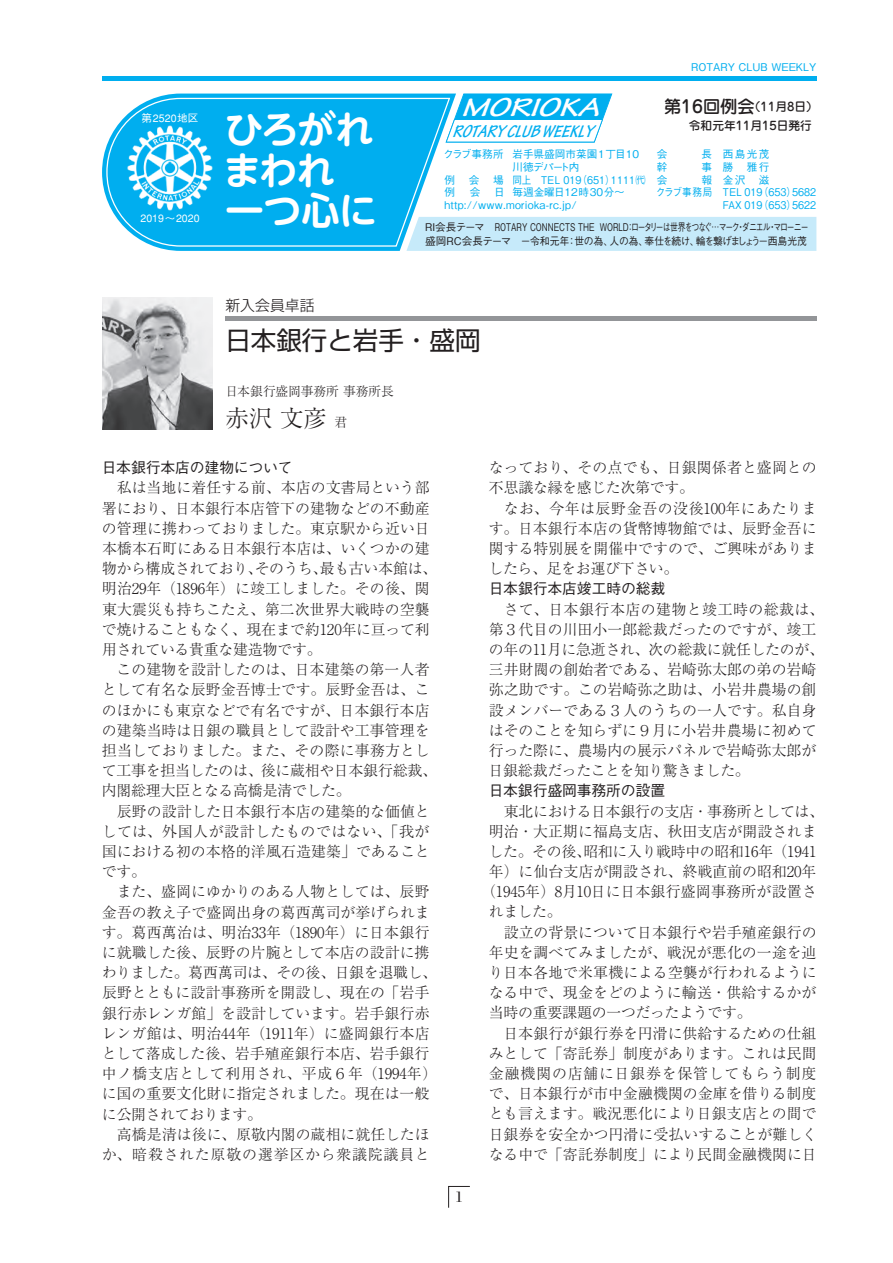
<style>
.page{position:relative;width:893px;height:1263px;background:#fff}
.page>*{position:absolute;margin:0;border:0;box-sizing:border-box;transform-origin:0 0}
.t1{font:700 38.25px/40.3px "UD Shin M Go Pr 6 De";letter-spacing:-.02em;color:#fff}
.t2{font:italic 700 27.15px "Tekton Pro";color:#fff;scale:1.25 1}
.t3{font:25.5px "Shin Go Pro";color:#231f20}
.t4{font:300 23.4px "Ryumin Pro";color:#231f20}
.t5{font:italic 700 condensed 18px "Tekton Pro";color:#00aeef}
.t6{font:15.9px "Bodoni";color:#231f20}
.t7{font:300 14.85px/20.2px "Ryumin Pro";color:#231f20}
.t8{font:300 14.85px/20.2px "Ryumin Pro";letter-spacing:.025em;color:#231f20;text-align:right}
.t9{font:500 14.85px "Gothic BBB Pro";letter-spacing:-.01em;color:#231f20}
.t10{font:300 14.85px "Ryumin Pro";letter-spacing:-.02em;color:#231f20}
.t11{font:300 14.85px "Ryumin Pro";letter-spacing:.05em;color:#231f20}
.t12{font:300 14.85px "Shin Go Pro";color:#231f20}
.t13{font:300 12.75px "Ryumin Pro";letter-spacing:-.015em;color:#231f20}
.t14{font:500 11.7px/18.5px "Jun 34 Pro";color:#231f20}
.t15{font:500 10.65px/13.4px "Gothic BBB Pr 6";letter-spacing:-.03em;color:#231f20}
.t16{font:500 10.65px "Gothic BBB Pr 6";color:#00aeef}
.t17{font:500 10.65px "Gothic BBB Pr 6";color:#00aeef;scale:.9 1}
.t18{font:500 10.65px "Gothic BBB Pr 6";letter-spacing:.025em;color:#00aeef}
.t19{font:500 10.65px "Gothic BBB";color:#fff}
.t20{font:500 10.65px "Gothic BBB Pr 6";letter-spacing:-.08em;color:#00aeef}
.s1{font-size:17.25px}
.s2{font-size:12.75px}
</style>
<div class="page">
<svg style="left:102px;top:94px;width:343px;height:157px;fill:#00aeef"></svg>
<svg style="left:106px;top:97px;width:339px;height:150px;background:#1ab6f0"></svg>
<div style="left:406px;top:217px;width:410px;height:34px;background:#c6eafa"></div>
<img style="left:126px;top:124px;width:88px;height:88px">
<svg style="left:445px;top:93px;width:168px;height:50px"></svg>
<hr style="left:102px;top:77px;width:714px;height:4px;background:#00aeef">
<hr style="left:225px;top:317px;width:591px;height:4px;background:#939598">
<img style="left:102px;top:298px;width:111px;height:131px">
<svg style="left:448px;top:1186px;width:22px;height:22px"></svg>
<p class="t19" style="left:142px;top:112px;width:58px">第2520地区</p>
<h1 class="t1" style="left:223px;top:107px;width:152px">ひろがれまわれ</h1>
<p class="t19" style="left:140px;top:212px;width:61px">2019～2020</p>
<h1 class="t1" style="left:225px;top:188px;width:153px">一つ心に</h1>
<p class="t12" style="left:225px;top:293px;width:91px">新入会員卓話</p>
<p class="t16" style="left:691px;top:58px;width:127px">ROTARY CLUB WEEKLY</p>
<p class="t14" style="left:689px;top:96px;width:130px;text-indent:-25px"><span class="s1">第16回例会</span>（11月8日）令和元年11月15日発行</p>
<h2 class="t2" style="left:461px;top:92px;width:121px">MORIOKA</h2>
<p class="t5" style="left:452px;top:120px;width:150px">ROTARYCLUBWEEKLY</p>
<p class="t16" style="left:443px;top:146px;width:198px">クラブ事務所 岩手県盛岡市菜園1丁目10</p>
<p class="t16" style="left:657px;top:146px;width:12px">会</p>
<p class="t16" style="left:702px;top:146px;width:69px">長 西島光茂</p>
<p class="t20" style="left:512px;top:158px;width:68px">川徳デパート内</p>
<p class="t16" style="left:657px;top:158px;width:12px">幹</p>
<p class="t16" style="left:702px;top:158px;width:69px">事 勝　雅行</p>
<p class="t16" style="left:444px;top:171px;width:12px">例</p>
<p class="t16" style="left:469px;top:171px;width:12px">会</p>
<p class="t16" style="left:493px;top:171px;width:176px">場 同上　TEL 019（651）1111㈹ 会</p>
<p class="t16" style="left:702px;top:171px;width:69px">報 金沢　滋</p>
<p class="t16" style="left:444px;top:184px;width:12px">例</p>
<p class="t16" style="left:470px;top:184px;width:12px">会</p>
<p class="t16" style="left:494px;top:184px;width:132px">日 毎週金曜日12時30分～</p>
<p class="t17" style="left:656px;top:184px;width:180px">クラブ事務局 TEL 019（653）5682</p>
<p class="t18" style="left:444px;top:197px;width:134px">http://www.morioka-rc.jp/</p>
<p class="t17" style="left:723px;top:197px;width:106px">FAX 019（653）5622</p>
<p class="t15" style="left:425px;top:220px;width:385px">RI会長テーマ　ROTARY CONNECTS THE WORLD：ロータリーは世界をつなぐ…マーク・ダニエル・マローニー盛岡RC会長テーマ　－令和元年：世の為、人の為、奉仕を続け、輪を繋げましょう－西島光茂</p>
<h3 class="t3" style="left:225px;top:320px;width:257px">日本銀行と岩手・盛岡</h3>
<p class="t13" style="left:225px;top:381px;width:170px">日本銀行盛岡事務所 事務所長</p>
<h3 class="t4" style="left:225px;top:399px;width:123px">赤沢 文彦 <span class="s2">君</span></h3>
<p class="t9" style="left:102px;top:456px;width:192px">日本銀行本店の建物について</p>
<p class="t7" style="left:102px;top:476px;width:337px;text-indent:15px">私は当地に着任する前、本店の文書局という部署におり、日本銀行本店管下の建物などの不動産の管理に携わっておりました。東京駅から近い日本橋本石町にある日本銀行本店は、いくつかの建物から構成されており、そのうち、最も古い本館は、明治29年（1896年）に竣工しました。その後、関東大震災も持ちこたえ、第二次世界大戦時の空襲で焼けることもなく、現在まで約120年に亘って利用されている貴重な建造物です。</p>
<p class="t7" style="left:102px;top:658px;width:337px;text-indent:15px">この建物を設計したのは、日本建築の第一人者として有名な辰野金吾博士です。辰野金吾は、このほかにも東京などで有名ですが、日本銀行本店の建築当時は日銀の職員として設計や工事管理を担当しておりました。また、その際に事務方として工事を担当したのは、後に蔵相や日本銀行総裁、内閣総理大臣となる高橋是清でした。</p>
<p class="t7" style="left:102px;top:800px;width:330px;text-align:justify;text-indent:15px">辰野の設計した日本銀行本店の建築的な価値としては、外国人が設計したものではない、「我が国における初の本格的洋風石造建築」であることです。</p>
<p class="t7" style="left:102px;top:880px;width:337px;text-indent:15px">また、盛岡にゆかりのある人物としては、辰野金吾の教え子で盛岡出身の葛西萬司が挙げられます。葛西萬治は、明治33年（1890年）に日本銀行に就職した後、辰野の片腕として本店の設計に携わりました。葛西萬司は、その後、日銀を退職し、辰野とともに設計事務所を開設し、現在の「岩手銀行赤レンガ館」を設計しています。岩手銀行赤レンガ館は、明治44年（1911年）に盛岡銀行本店として落成した後、岩手殖産銀行本店、岩手銀行中ノ橋支店として利用され、平成６年（1994年）に国の重要文化財に指定されました。現在は一般に公開されております。</p>
<p class="t8" style="left:102px;top:1123px;width:329px">高橋是清は後に、原敬内閣の蔵相に就任したほか、暗殺された原敬の選挙区から衆議院議員と</p>
<p class="t7" style="left:489px;top:456px;width:329px">なっており、その点でも、日銀関係者と盛岡との不思議な縁を感じた次第です。</p>
<p class="t7" style="left:489px;top:497px;width:330px;text-align:justify;text-indent:15px">なお、今年は辰野金吾の没後100年にあたります。日本銀行本店の貨幣博物館では、辰野金吾に関する特別展を開催中ですので、ご興味がありましたら、足をお運び下さい。</p>
<p class="t9" style="left:489px;top:577px;width:178px">日本銀行本店竣工時の総裁</p>
<p class="t7" style="left:489px;top:598px;width:337px;text-indent:15px">さて、日本銀行本店の建物と竣工時の総裁は、第３代目の川田小一郎総裁だったのですが、竣工の年の11月に急逝され、次の総裁に就任したのが、三井財閥の創始者である、岩崎弥太郎の弟の岩崎弥之助です。この岩崎弥之助は、小岩井農場の創設メンバーである３人のうちの一人です。私自身はそのことを知らずに９月に小岩井農場に初めて行った際に、農場内の展示パネルで岩崎弥太郎が日銀総裁だったことを知り驚きました。</p>
<p class="t9" style="left:489px;top:779px;width:178px">日本銀行盛岡事務所の設置</p>
<p class="t10" style="left:504px;top:799px;width:322px">東北における日本銀行の支店・事務所としては、</p>
<p class="t7" style="left:489px;top:820px;width:329px">明治・大正期に福島支店、秋田支店が開設されま</p>
<p class="t7" style="left:489px;top:840px;width:329px">した。その後、昭和に入り戦時中の昭和16年（1941</p>
<p class="t7" style="left:489px;top:860px;width:329px">年）に仙台支店が開設され、終戦直前の昭和20年</p>
<p class="t7" style="left:481px;top:880px;width:337px">（1945年）8月10日に日本銀行盛岡事務所が設置さ</p>
<p class="t7" style="left:489px;top:901px;width:74px">れました。</p>
<p class="t7" style="left:504px;top:921px;width:314px">設立の背景について日本銀行や岩手殖産銀行の</p>
<p class="t7" style="left:489px;top:941px;width:329px">年史を調べてみましたが、戦況が悪化の一途を辿</p>
<p class="t7" style="left:489px;top:961px;width:329px">り日本各地で米軍機による空襲が行われるように</p>
<p class="t7" style="left:489px;top:981px;width:329px">なる中で、現金をどのように輸送・供給するかが</p>
<p class="t7" style="left:489px;top:1001px;width:264px">当時の重要課題の一つだったようです。</p>
<p class="t7" style="left:504px;top:1022px;width:314px">日本銀行が銀行券を円滑に供給するための仕組</p>
<p class="t7" style="left:489px;top:1042px;width:329px">みとして「寄託券」制度があります。これは民間</p>
<p class="t11" style="left:489px;top:1062px;width:329px">金融機関の店舗に日銀券を保管してもらう制度</p>
<p class="t7" style="left:489px;top:1082px;width:329px">で、日本銀行が市中金融機関の金庫を借りる制度</p>
<p class="t7" style="left:489px;top:1102px;width:329px">とも言えます。戦況悪化により日銀支店との間で</p>
<p class="t7" style="left:489px;top:1123px;width:330px">日銀券を安全かつ円滑に受払いすることが難しく</p>
<p class="t7" style="left:489px;top:1143px;width:329px">なる中で「寄託券制度」により民間金融機関に日</p>
<p class="t6" style="left:455px;top:1188px;width:9px">1</p>
</div>
